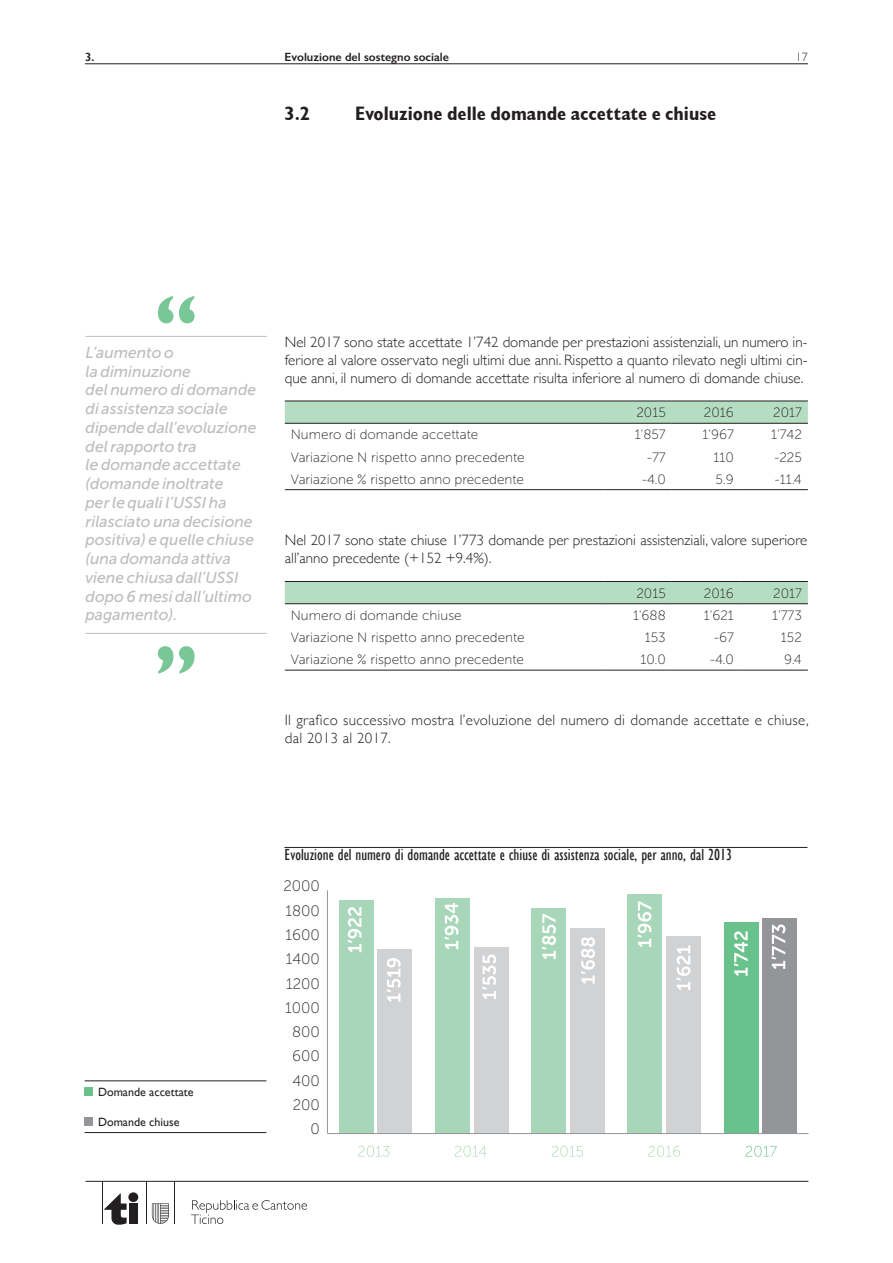
<style>
.page{position:relative;width:893px;height:1263px;background:#fff}
.page>*{position:absolute;margin:0;border:0;box-sizing:border-box;transform-origin:0 0}
.t1{font:700 condensed 19.5px "Gill Sans";color:#231f20}
.t2{font:16.5px "Gill Sans Condensed";color:#231f20}
.t3{font:italic 15.75px/18.8px "Museo Sans 500";color:#bcbdc0}
.t4{font:15.15px "Museo Sans 100";color:#231f20}
.t5{font:300 15px/18px "Gill Sans";color:#231f20;text-align:justify}
.t6{font:300 15px/18px "Gill Sans";letter-spacing:.02em;color:#231f20}
.t7{font:13.5px "Museo Sans 100";color:#231f20}
.t8{font:600 12px "Gill Sans";color:#231f20}
.t9{font:12px "Gill Sans";color:#231f20}
.t10{font:300 12px "Gill Sans";color:#231f20}
</style>
<div class="page">
<svg style="left:152px;top:1203px;width:17px;height:21px"></svg>
<hr style="left:147px;top:1181px;width:1px;height:43px;background:#231f20">
<hr style="left:174px;top:1181px;width:1px;height:43px;background:#231f20">
<div style="left:129px;top:1203px;width:9px;height:21px;background:#231f20"></div>
<div style="left:128px;top:1192px;width:10px;height:10px;background:#231f20;border-radius:50%"></div>
<svg style="left:104px;top:1193px;width:23px;height:32px"></svg>
<svg style="left:191px;top:1200px;width:116px;height:24px"></svg>
<hr style="left:102px;top:1181px;width:1px;height:43px;background:#231f20">
<hr style="left:86px;top:1181px;width:722px;height:1px;background:#231f20">
<hr style="left:85px;top:64px;width:723px;height:1px;background:#231f20">
<div style="left:285px;top:402px;width:523px;height:21px;background:#b5ddc1"></div>
<hr style="left:285px;top:489px;width:319px;height:1px;background:#231f20">
<hr style="left:604px;top:489px;width:68px;height:1px;background:#231f20">
<hr style="left:672px;top:489px;width:68px;height:1px;background:#231f20">
<hr style="left:740px;top:489px;width:68px;height:1px;background:#231f20">
<hr style="left:285px;top:401px;width:319px;height:1px;background:#231f20">
<hr style="left:604px;top:401px;width:68px;height:1px;background:#231f20">
<hr style="left:672px;top:401px;width:68px;height:1px;background:#231f20">
<hr style="left:740px;top:401px;width:68px;height:1px;background:#231f20">
<hr style="left:285px;top:423px;width:319px;height:1px;background:#231f20">
<hr style="left:604px;top:423px;width:68px;height:1px;background:#231f20">
<hr style="left:672px;top:423px;width:68px;height:1px;background:#231f20">
<hr style="left:740px;top:423px;width:68px;height:1px;background:#231f20">
<div style="left:285px;top:582px;width:523px;height:21px;background:#b5ddc1"></div>
<hr style="left:285px;top:670px;width:319px;height:1px;background:#231f20">
<hr style="left:604px;top:670px;width:68px;height:1px;background:#231f20">
<hr style="left:672px;top:670px;width:68px;height:1px;background:#231f20">
<hr style="left:740px;top:670px;width:68px;height:1px;background:#231f20">
<hr style="left:285px;top:581px;width:319px;height:1px;background:#231f20">
<hr style="left:604px;top:581px;width:68px;height:1px;background:#231f20">
<hr style="left:672px;top:581px;width:68px;height:1px;background:#231f20">
<hr style="left:740px;top:581px;width:68px;height:1px;background:#231f20">
<hr style="left:285px;top:603px;width:319px;height:1px;background:#231f20">
<hr style="left:604px;top:603px;width:68px;height:1px;background:#231f20">
<hr style="left:672px;top:603px;width:68px;height:1px;background:#231f20">
<hr style="left:740px;top:603px;width:68px;height:1px;background:#231f20">
<hr style="left:86px;top:336px;width:181px;height:1px;background:#bcbdc0">
<hr style="left:86px;top:633px;width:181px;height:1px;background:#bcbdc0">
<hr style="left:85px;top:1080px;width:181px;height:1px;background:#231f20">
<hr style="left:85px;top:1132px;width:181px;height:1px;background:#231f20">
<div style="left:85px;top:1087px;width:8px;height:9px;background:#69c18c"></div>
<div style="left:85px;top:1117px;width:8px;height:9px;background:#939598"></div>
<hr style="left:284px;top:847px;width:523px;height:1px;background:#231f20">
<svg style="left:158px;top:296px;width:37px;height:27px"></svg>
<svg style="left:158px;top:646px;width:37px;height:28px"></svg>
<hr style="left:327px;top:890px;width:1px;height:243px;background:#939598">
<div style="left:378px;top:949px;width:34px;height:184px;background:#d1d2d4"></div>
<div style="left:474px;top:947px;width:34px;height:186px;background:#d1d2d4"></div>
<div style="left:570px;top:928px;width:34px;height:205px;background:#d1d2d4"></div>
<div style="left:666px;top:936px;width:35px;height:197px;background:#d1d2d4"></div>
<div style="left:762px;top:918px;width:35px;height:215px;background:#939598"></div>
<div style="left:339px;top:900px;width:35px;height:233px;background:#a7d7b8"></div>
<div style="left:435px;top:898px;width:35px;height:235px;background:#a7d7b8"></div>
<div style="left:531px;top:908px;width:35px;height:225px;background:#a7d7b8"></div>
<div style="left:628px;top:894px;width:34px;height:239px;background:#a7d7b8"></div>
<div style="left:724px;top:922px;width:34px;height:211px;background:#69c18c"></div>
<svg style="left:358px;top:1146px;width:31px;height:11px"></svg>
<svg style="left:455px;top:1146px;width:32px;height:11px"></svg>
<svg style="left:552px;top:1146px;width:31px;height:11px"></svg>
<svg style="left:648px;top:1146px;width:32px;height:11px"></svg>
<svg style="left:746px;top:1146px;width:31px;height:11px"></svg>
<svg style="left:348px;top:907px;width:14px;height:45px"></svg>
<svg style="left:387px;top:958px;width:14px;height:44px"></svg>
<svg style="left:445px;top:903px;width:13px;height:46px"></svg>
<svg style="left:482px;top:954px;width:14px;height:45px"></svg>
<svg style="left:542px;top:914px;width:14px;height:45px"></svg>
<svg style="left:581px;top:937px;width:14px;height:47px"></svg>
<svg style="left:638px;top:901px;width:13px;height:46px"></svg>
<svg style="left:677px;top:945px;width:13px;height:45px"></svg>
<svg style="left:734px;top:931px;width:14px;height:45px"></svg>
<hr style="left:328px;top:1133px;width:480px;height:1px;background:#939598">
<svg style="left:772px;top:924px;width:13px;height:45px"></svg>
<p class="t8" style="left:85px;top:50px;width:11px">3.</p>
<p class="t8" style="left:285px;top:50px;width:166px">Evoluzione del sostegno sociale</p>
<h1 class="t1" style="left:285px;top:102px;width:27px">3.2</h1>
<h1 class="t1" style="left:355px;top:102px;width:363px">Evoluzione delle domande accettate e chiuse</h1>
<p class="t10" style="left:796px;top:47px;width:13px">17</p>
<p class="t3" style="left:86px;top:343px;width:172px">L’aumento o<br>la diminuzione<br>del numero di domande di assistenza sociale dipende dall’evoluzione del rapporto tra<br>le domande accettate (domande inoltrate<br>per le quali l’USSI ha rilasciato una decisione positiva) e quelle chiuse (una domanda attiva viene chiusa dall’USSI dopo 6 mesi dall’ultimo pagamento).</p>
<p class="t5" style="left:285px;top:333px;width:524px">Nel 2017 sono state accettate 1’742 domande per prestazioni assistenziali, un numero in&shy;feriore al valore osservato negli ultimi due anni. Rispetto a quanto rilevato negli ultimi cin&shy;que anni, il numero di domande accettate risulta inferiore al numero di domande chiuse.</p>
<p class="t7" style="left:636px;top:405px;width:31px">2015</p>
<p class="t7" style="left:704px;top:405px;width:31px">2016</p>
<p class="t7" style="left:773px;top:405px;width:30px">2017</p>
<p class="t7" style="left:291px;top:428px;width:189px">Numero di domande accettate</p>
<p class="t7" style="left:635px;top:428px;width:32px">1'857</p>
<p class="t7" style="left:702px;top:428px;width:33px">1'967</p>
<p class="t7" style="left:771px;top:428px;width:32px">1’742</p>
<p class="t7" style="left:291px;top:450px;width:235px">Variazione N rispetto anno precedente</p>
<p class="t7" style="left:647px;top:450px;width:20px">-77</p>
<p class="t7" style="left:713px;top:450px;width:22px">110</p>
<p class="t7" style="left:774px;top:450px;width:29px">-225</p>
<p class="t7" style="left:291px;top:472px;width:235px">Variazione % rispetto anno precedente</p>
<p class="t7" style="left:642px;top:472px;width:25px">-4.0</p>
<p class="t7" style="left:715px;top:472px;width:20px">5.9</p>
<p class="t7" style="left:775px;top:472px;width:28px">-11.4</p>
<p class="t5" style="left:285px;top:531px;width:524px">Nel 2017 sono state chiuse 1’773 domande per prestazioni assistenziali, valore superiore all’anno precedente (+152 +9.4%).</p>
<p class="t7" style="left:636px;top:586px;width:31px">2015</p>
<p class="t7" style="left:704px;top:586px;width:31px">2016</p>
<p class="t7" style="left:773px;top:586px;width:30px">2017</p>
<p class="t7" style="left:291px;top:608px;width:172px">Numero di domande chiuse</p>
<p class="t7" style="left:633px;top:608px;width:34px">1'688</p>
<p class="t7" style="left:704px;top:608px;width:31px">1'621</p>
<p class="t7" style="left:772px;top:608px;width:31px">1’773</p>
<p class="t7" style="left:291px;top:630px;width:235px">Variazione N rispetto anno precedente</p>
<p class="t7" style="left:645px;top:630px;width:22px">153</p>
<p class="t7" style="left:714px;top:630px;width:21px">-67</p>
<p class="t7" style="left:781px;top:630px;width:22px">152</p>
<p class="t7" style="left:291px;top:652px;width:235px">Variazione % rispetto anno precedente</p>
<p class="t7" style="left:641px;top:652px;width:27px">10.0</p>
<p class="t7" style="left:710px;top:652px;width:25px">-4.0</p>
<p class="t7" style="left:784px;top:652px;width:19px">9.4</p>
<p class="t6" style="left:285px;top:711px;width:525px">Il grafico successivo mostra l’evoluzione del numero di domande accettate e chiuse, dal 2013 al 2017.</p>
<p class="t9" style="left:98px;top:1085px;width:97px">Domande accettate</p>
<p class="t9" style="left:98px;top:1115px;width:83px">Domande chiuse</p>
<p class="t2" style="left:284px;top:846px;width:449px">Evoluzione del numero di domande accettate e chiuse di assistenza sociale, per anno, dal 2013</p>
<p class="t4" style="left:283px;top:878px;width:38px">2000</p>
<p class="t4" style="left:285px;top:902px;width:36px">1800</p>
<p class="t4" style="left:286px;top:927px;width:36px">1600</p>
<p class="t4" style="left:286px;top:951px;width:36px">1400</p>
<p class="t4" style="left:286px;top:975px;width:35px">1200</p>
<p class="t4" style="left:285px;top:999px;width:36px">1000</p>
<p class="t4" style="left:292px;top:1024px;width:29px">800</p>
<p class="t4" style="left:292px;top:1048px;width:29px">600</p>
<p class="t4" style="left:292px;top:1072px;width:29px">400</p>
<p class="t4" style="left:293px;top:1097px;width:29px">200</p>
<p class="t4" style="left:311px;top:1121px;width:11px">0</p>
</div>
